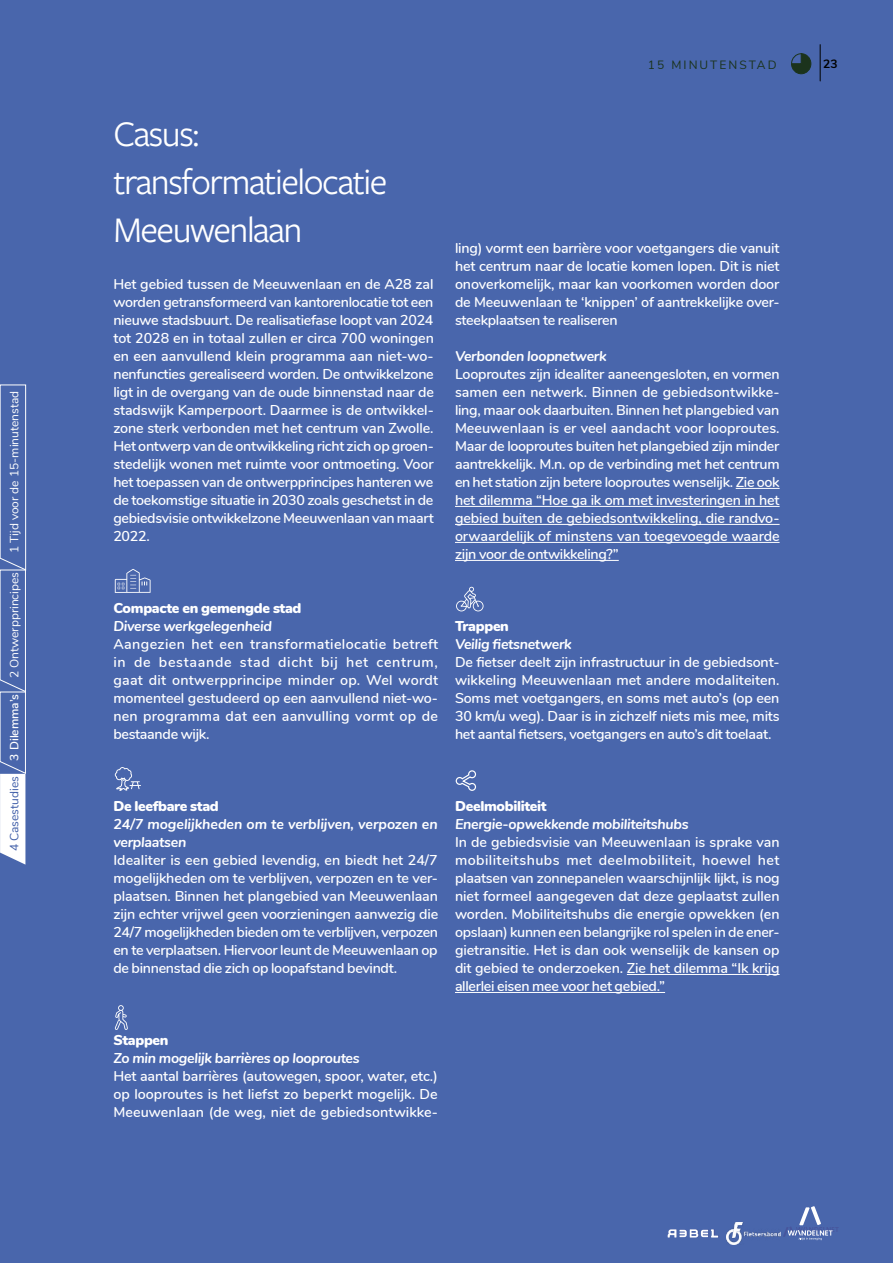
<style>
.page{position:relative;width:893px;height:1263px;background:#4966ac}
.page>*{position:absolute;margin:0;border:0;box-sizing:border-box;transform-origin:0 0}
.t1{font:37.5px/48px "Freight Sans Pro";letter-spacing:-.04em;color:#fff}
.t2{font:600 14.25px/18px "Nunito";letter-spacing:-.02em;color:#fff;text-align:justify}
.t3{font:italic 700 14.25px/18px "Nunito";letter-spacing:-.02em;color:#fff}
.t4{font:900 14.25px "Nunito";letter-spacing:-.02em;color:#fff}
.t5{font:12px "Nunito";color:#fff}
.t6{font:12px "Nunito Sans";letter-spacing:.17em;color:#1b331c}
.t7{font:12px "Nunito";color:#3d5ca7}
.t8{font:600 12px "Nunito";color:#fff}
.t9{font:700 12px "Nunito";color:#000}
</style>
<div class="page">
<hr style="left:736px;top:488px;width:44px;height:1px;background:#fff">
<hr style="left:455px;top:506px;width:325px;height:1px;background:#fff">
<hr style="left:455px;top:524px;width:325px;height:1px;background:#fff">
<hr style="left:455px;top:542px;width:325px;height:1px;background:#fff">
<hr style="left:455px;top:560px;width:164px;height:1px;background:#fff">
<hr style="left:627px;top:974px;width:153px;height:1px;background:#fff">
<hr style="left:455px;top:992px;width:210px;height:1px;background:#fff">
<hr style="left:820px;top:45px;width:1px;height:36px;background:#000">
<svg style="left:791px;top:53px;width:20px;height:21px"></svg>
<svg style="left:0;top:385px;width:26px;height:480px"></svg>
<svg style="left:668px;top:1229px;width:51px;height:8px"></svg>
<svg style="left:780px;top:1206px;width:58px;height:35px"></svg>
<img style="left:726px;top:1222px;width:54px;height:22px">
<svg style="left:456px;top:587px;width:28px;height:24px"></svg>
<svg style="left:115px;top:569px;width:36px;height:24px"></svg>
<svg style="left:115px;top:767px;width:26px;height:24px"></svg>
<svg style="left:455px;top:770px;width:21px;height:21px"></svg>
<svg style="left:115px;top:1005px;width:13px;height:25px"></svg>
<p class="t5" style="left:5px;top:553px;width:164px;rotate:-90deg">1 Tijd voor de 15-minutenstad</p>
<p class="t5" style="left:5px;top:678px;width:108px;rotate:-90deg">2 Ontwerpprincipes</p>
<p class="t8" style="left:5px;top:761px;width:68px;rotate:-90deg">3 Dilemma’s</p>
<p class="t7" style="left:5px;top:851px;width:77px;rotate:-90deg">4 Casestudies</p>
<p class="t6" style="left:648px;top:56px;width:130px">15 MINUTENSTAD</p>
<p class="t9" style="left:823px;top:55px;width:16px">23</p>
<h1 class="t1" style="left:113px;top:108px;width:276px">Casus: transformatielocatie<br>Meeuwenlaan</h1>
<p class="t2" style="left:113px;top:275px;width:322px">Het gebied tussen de Meeuwenlaan en de A28 zal worden getransformeerd van kantorenlocatie tot een nieuwe stadsbuurt. De realisatiefase loopt van 2024 tot 2028 en in totaal zullen er circa 700 woningen en een aanvullend klein programma aan niet-wo&shy;nenfuncties gerealiseerd worden. De ontwikkelzone ligt in de overgang van de oude binnenstad naar de stadswijk Kamperpoort. Daarmee is de ontwikkel&shy;zone sterk verbonden met het centrum van Zwolle.<br>Het ontwerp van de ontwikkeling richt zich op groen&shy;stedelijk wonen met ruimte voor ontmoeting. Voor het toepassen van de ontwerpprincipes hanteren we de toekomstige situatie in 2030 zoals geschetst in de gebiedsvisie ontwikkelzone Meeuwenlaan van maart 2022.</p>
<p class="t4" style="left:113px;top:598px;width:190px">Compacte en gemengde stad</p>
<p class="t3" style="left:113px;top:616px;width:160px">Diverse werkgelegenheid</p>
<p class="t2" style="left:113px;top:634px;width:326px">Aangezien het een transformatielocatie betreft in de bestaande stad dicht bij het centrum, gaat dit ontwerpprincipe minder op. Wel wordt momenteel gestudeerd op een aanvullend niet-wo&shy;nen programma dat een aanvulling vormt op de bestaande wijk.</p>
<p class="t2" style="left:455px;top:239px;width:326px">ling) vormt een barrière voor voetgangers die vanuit het centrum naar de locatie komen lopen. Dit is niet onoverkomelijk, maar kan voorkomen worden door de Meeuwenlaan te ‘knippen’ of aantrekkelijke over&shy;steekplaatsen te realiseren</p>
<p class="t3" style="left:455px;top:346px;width:153px">Verbonden loopnetwerk</p>
<p class="t2" style="left:455px;top:365px;width:326px">Looproutes zijn idealiter aaneengesloten, en vormen samen een netwerk. Binnen de gebiedsontwikke&shy;ling, maar ook daarbuiten. Binnen het plangebied van Meeuwenlaan is er veel aandacht voor looproutes.<br>Maar de looproutes buiten het plangebied zijn minder aantrekkelijk. M.n. op de verbinding met het centrum en het station zijn betere looproutes wenselijk. Zie ook het dilemma “Hoe ga ik om met investeringen in het gebied buiten de gebiedsontwikkeling, die randvo&shy;orwaardelijk of minstens van toegevoegde waarde zijn voor de ontwikkeling?”</p>
<p class="t4" style="left:455px;top:616px;width:55px">Trappen</p>
<p class="t3" style="left:455px;top:634px;width:118px">Veilig fietsnetwerk</p>
<p class="t2" style="left:455px;top:652px;width:326px">De fietser deelt zijn infrastructuur in de gebiedsont&shy;wikkeling Meeuwenlaan met andere modaliteiten.<br>Soms met voetgangers, en soms met auto’s (op een 30 km/u weg). Daar is in zichzelf niets mis mee, mits het aantal fietsers, voetgangers en auto’s dit toelaat.</p>
<p class="t4" style="left:113px;top:796px;width:107px">De leefbare stad</p>
<p class="t3" style="left:113px;top:814px;width:326px">24/7 mogelijkheden om te verblijven, verpozen en verplaatsen</p>
<p class="t2" style="left:113px;top:850px;width:326px">Idealiter is een gebied levendig, en biedt het 24/7 mogelijkheden om te verblijven, verpozen en te ver&shy;plaatsen. Binnen het plangebied van Meeuwenlaan zijn echter vrijwel geen voorzieningen aanwezig die 24/7 mogelijkheden bieden om te verblijven, verpozen en te verplaatsen. Hiervoor leunt de Meeuwenlaan op de binnenstad die zich op loopafstand bevindt.</p>
<p class="t4" style="left:113px;top:1030px;width:57px">Stappen</p>
<p class="t3" style="left:113px;top:1048px;width:248px">Zo min mogelijk barrières op looproutes</p>
<p class="t2" style="left:113px;top:1066px;width:326px">Het aantal barrières (autowegen, spoor, water, etc.) op looproutes is het liefst zo beperkt mogelijk. De Meeuwenlaan (de weg, niet de gebiedsontwikke-</p>
<p class="t4" style="left:455px;top:796px;width:93px">Deelmobiliteit</p>
<p class="t3" style="left:455px;top:814px;width:235px">Energie-opwekkende mobiliteitshubs</p>
<p class="t2" style="left:455px;top:832px;width:326px">In de gebiedsvisie van Meeuwenlaan is sprake van mobiliteitshubs met deelmobiliteit, hoewel het plaatsen van zonnepanelen waarschijnlijk lijkt, is nog niet formeel aangegeven dat deze geplaatst zullen worden. Mobiliteitshubs die energie opwekken (en opslaan) kunnen een belangrijke rol spelen in de ener&shy;gietransitie. Het is dan ook wenselijk de kansen op dit gebied te onderzoeken. Zie het dilemma “Ik krijg allerlei eisen mee voor het gebied.”</p>
</div>
